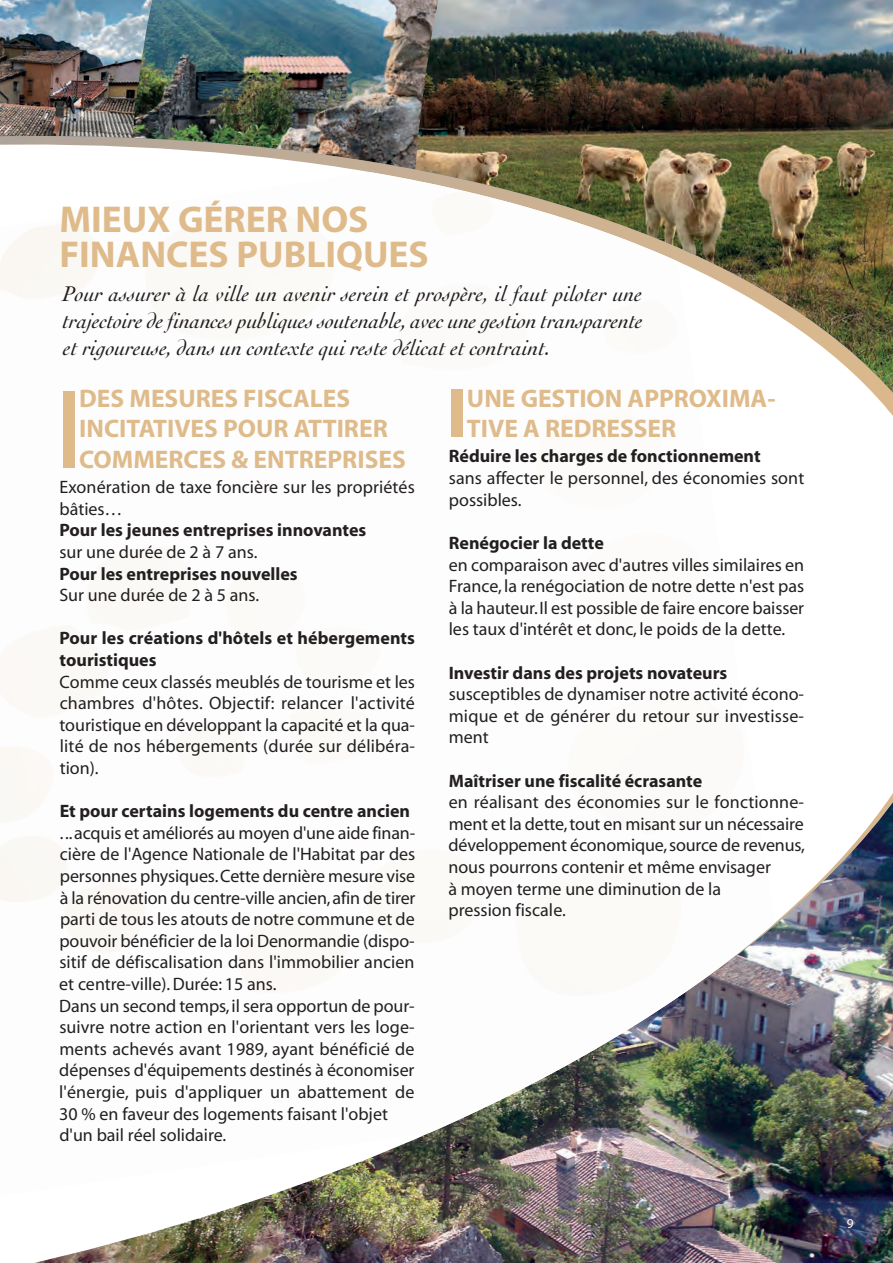
<style>
.page{position:relative;width:893px;height:1263px;background:#fff}
.page>*{position:absolute;margin:0;border:0;box-sizing:border-box;transform-origin:0 0}
.t1{font:700 37.5px/34.5px "Myriad";color:#dfbb8b}
.t2{font:700 25.5px/30.6px "Myriad";color:#dfbb8b}
.t3{font:italic 22.5px/27px "Cochin";color:#231f20;text-align:justify}
.t4{font:18px/21.6px "Myriad";color:#231f20}
.t5{font:700 18px/21.6px "Myriad";color:#231f20}
.t6{font:13.5px "Myriad";color:#fff}
</style>
<div class="page">
<img style="left:441px;top:0;width:452px;height:73px">
<img style="left:154px;top:0;width:287px;height:73px">
<img style="left:0;top:0;width:154px;height:73px">
<img style="left:0;top:73px;width:893px;height:1190px">
<img style="left:0;top:172px;width:775px;height:1027px">
<div style="left:63px;top:391px;width:12px;height:77px;background:#dfbb8b"></div>
<div style="left:451px;top:389px;width:11px;height:47px;background:#dfbb8b"></div>
<h1 class="t1" style="left:60px;top:206px;width:371px">MIEUX GÉRER NOS<br>FINANCES PUBLIQUES</h1>
<p class="t3" style="left:63px;top:279px;width:582px">Pour assurer à la ville un avenir serein et prospère, il faut piloter une trajectoire de finances publiques soutenable, avec une gestion transparente et rigoureuse, dans un contexte qui reste délicat et contraint.</p>
<h2 class="t2" style="left:79px;top:385px;width:328px">DES MESURES FISCALES<br>INCITATIVES POUR ATTIRER<br>COMMERCES &amp; ENTREPRISES</h2>
<p class="t4" style="left:59px;top:478px;width:357px">Exonération de taxe foncière sur les propriétés bâties…</p>
<p class="t5" style="left:59px;top:521px;width:308px">Pour les jeunes entreprises innovantes</p>
<p class="t4" style="left:59px;top:543px;width:200px">sur une durée de 2 à 7 ans.</p>
<p class="t5" style="left:59px;top:564px;width:240px">Pour les entreprises nouvelles</p>
<p class="t4" style="left:59px;top:586px;width:201px">Sur une durée de 2 à 5 ans.</p>
<p class="t5" style="left:59px;top:629px;width:357px">Pour les créations d'hôtels et hébergements touristiques</p>
<p class="t4" style="left:60px;top:672px;width:357px;text-align:justify">Comme ceux classés meublés de tourisme et les chambres d'hôtes. Objectif: relancer l'activité touristique en développant la capacité et la qua&shy;lité de nos hébergements (durée sur délibéra&shy;tion).</p>
<p class="t5" style="left:60px;top:802px;width:352px">Et pour certains logements du centre ancien</p>
<p class="t4" style="left:59px;top:823px;width:358px">. .. acquis et améliorés au moyen d'une aide finan&shy;cière de l'Agence Nationale de l'Habitat par des personnes physiques. Cette dernière mesure vise à la rénovation du centre-ville ancien, afin de tirer parti de tous les atouts de notre commune et de pouvoir bénéficier de la loi Denormandie (dispo&shy;sitif de défiscalisation dans l'immobilier ancien et centre-ville). Durée: 15 ans.<br>Dans un second temps, il sera opportun de pour&shy;suivre notre action en l'orientant vers les loge&shy;ments achevés avant 1989, ayant bénéficié de dépenses d'équipements destinés à économiser l'énergie, puis d'appliquer un abattement de 30 % en faveur des logements faisant l'objet d'un bail réel solidaire.</p>
<h2 class="t2" style="left:467px;top:385px;width:310px">UNE GESTION APPROXIMA-<br>TIVE A REDRESSER</h2>
<p class="t5" style="left:449px;top:447px;width:313px">Réduire les charges de fonctionnement</p>
<p class="t4" style="left:449px;top:469px;width:357px">sans affecter le personnel, des économies sont possibles.</p>
<p class="t5" style="left:449px;top:534px;width:156px">Renégocier la dette</p>
<p class="t4" style="left:449px;top:555px;width:357px;text-align:justify">en comparaison avec d'autres villes similaires en France, la renégociation de notre dette n'est pas à la hauteur. Il est possible de faire encore baisser les taux d'intérêt et donc, le poids de la dette.</p>
<p class="t5" style="left:449px;top:663px;width:280px">Investir dans des projets novateurs</p>
<p class="t4" style="left:449px;top:685px;width:357px;text-align:justify">susceptibles de dynamiser notre activité écono&shy;mique et de générer du retour sur investisse&shy;ment</p>
<p class="t5" style="left:449px;top:771px;width:255px">Maîtriser une fiscalité écrasante</p>
<p class="t4" style="left:448px;top:793px;width:358px">en réalisant des économies sur le fonctionne&shy;ment et la dette, tout en misant sur un nécessaire développement économique, source de revenus, nous pourrons contenir et même envisager<br>à moyen terme une diminution de la<br>pression fiscale.</p>
<p class="t6" style="left:847px;top:1219px;width:8px">9</p>
</div>
